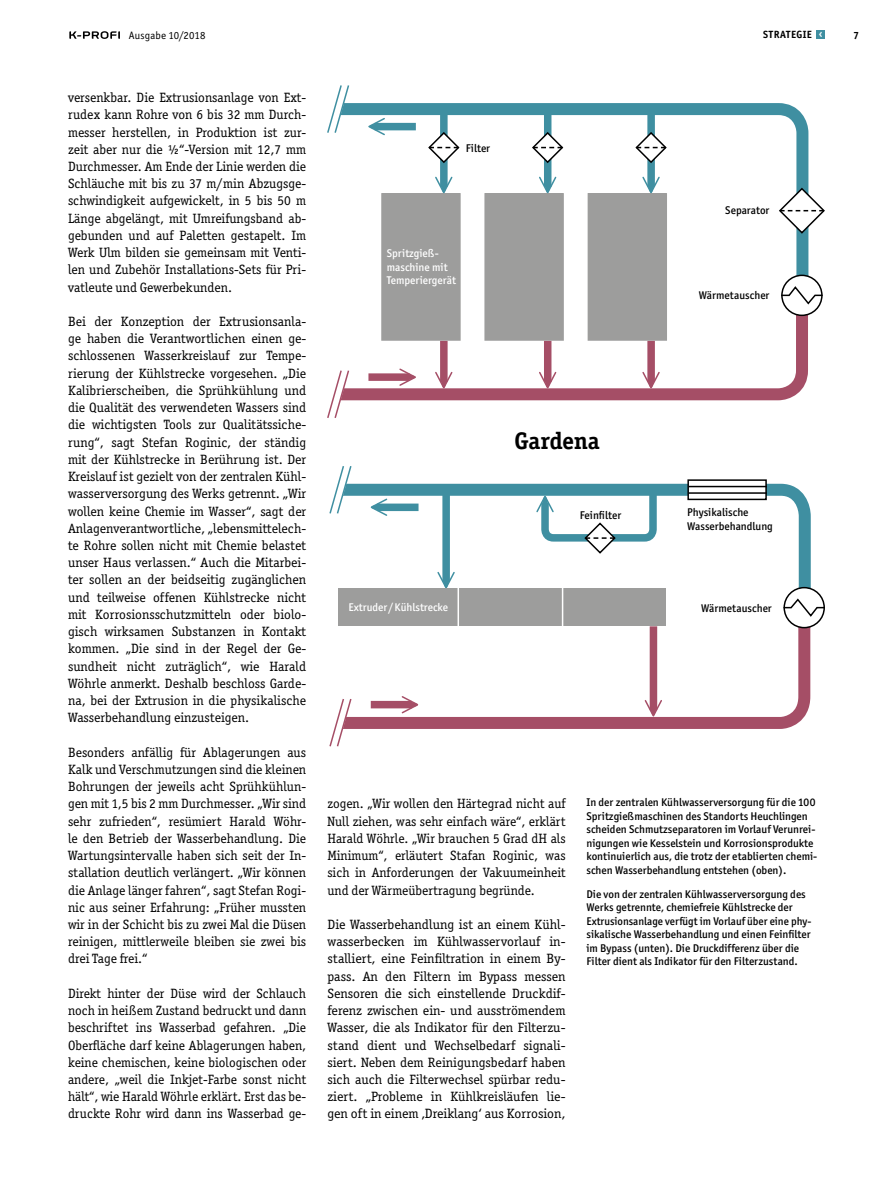
<style>
.page{position:relative;width:893px;height:1191px;background:#fff}
.page>*{position:absolute;margin:0;border:0;box-sizing:border-box;transform-origin:0 0}
.t1{font:700 24px "Officina Ser ITC Std";letter-spacing:-.005em;color:#000}
.t2{font:13.5px/17.2px "Officina Ser ITC Std";color:#000;text-align:justify}
.t3{font:500 11.25px/13.5px "Officina Sans ITC Std";color:#000}
.t4{font:500 11.25px/13.5px "Officina Sans ITC Std";color:#fff}
.t5{font:10.8px "Officina Sans ITC Std";letter-spacing:.015em;color:#000}
.t6{font:700 10.5px "Officina Sans ITC Std";letter-spacing:.045em;color:#000}
.t7{font:700 10.5px "Officina Sans ITC Std";color:#fff}
.t8{font:700 10.5px "Officina Ser ITC Std";color:#000}
</style>
<div class="page">
<svg style="left:69px;top:31px;width:51px;height:8px"></svg>
<div style="left:817px;top:31px;width:8px;height:8px;background:#3f8fa1"></div>
<svg style="left:356px;top:620px;width:460px;height:109px"></svg>
<svg style="left:356px;top:483px;width:461px;height:137px"></svg>
<svg style="left:329px;top:466px;width:27px;height:48px"></svg>
<svg style="left:329px;top:699px;width:27px;height:48px"></svg>
<div style="left:377px;top:503px;width:41px;height:8px;background:#3f8fa1"></div>
<svg style="left:369px;top:497px;width:20px;height:20px"></svg>
<div style="left:371px;top:701px;width:41px;height:7px;background:#a54e66"></div>
<svg style="left:400px;top:694px;width:19px;height:20px"></svg>
<div style="left:650px;top:626px;width:7px;height:84px;background:#a54e66"></div>
<svg style="left:643px;top:698px;width:20px;height:19px"></svg>
<div style="left:784px;top:587px;width:40px;height:40px;background:#fff;border-radius:50%"></div>
<div style="left:783px;top:587px;width:42px;height:41px;border:2px solid #000;border-radius:50%"></div>
<svg style="left:782px;top:597px;width:43px;height:21px"></svg>
<div style="left:442px;top:493px;width:8px;height:89px;background:#3f8fa1"></div>
<svg style="left:436px;top:570px;width:20px;height:18px"></svg>
<div style="left:688px;top:480px;width:78px;height:19px;background:linear-gradient(to right,#fff,#fff)"></div>
<div style="left:687px;top:479px;width:80px;height:21px;border:2px solid #000"></div>
<hr style="left:688px;top:486px;width:79px;height:1px;background:#000">
<hr style="left:688px;top:492px;width:79px;height:2px;background:#000">
<div style="left:338px;top:588px;width:327px;height:38px;background:#9d9d9c"></div>
<hr style="left:562px;top:584px;width:1px;height:47px;background:#fff">
<hr style="left:457px;top:584px;width:2px;height:47px;background:#fff">
<svg style="left:535px;top:486px;width:125px;height:69px"></svg>
<svg style="left:353px;top:291px;width:461px;height:110px"></svg>
<svg style="left:353px;top:103px;width:461px;height:188px"></svg>
<div style="left:382px;top:194px;width:78px;height:146px;background:#9d9d9c"></div>
<div style="left:381px;top:193px;width:80px;height:148px;border:2px solid #9d9d9c"></div>
<div style="left:485px;top:194px;width:78px;height:146px;background:#9d9d9c"></div>
<div style="left:484px;top:193px;width:80px;height:148px;border:2px solid #9d9d9c"></div>
<div style="left:588px;top:194px;width:78px;height:146px;background:#9d9d9c"></div>
<div style="left:588px;top:193px;width:79px;height:148px;border:2px solid #9d9d9c"></div>
<svg style="left:327px;top:85px;width:26px;height:48px"></svg>
<svg style="left:327px;top:370px;width:26px;height:48px"></svg>
<div style="left:375px;top:123px;width:41px;height:7px;background:#3f8fa1"></div>
<svg style="left:367px;top:117px;width:19px;height:19px"></svg>
<div style="left:440px;top:341px;width:8px;height:41px;background:#a54e66"></div>
<svg style="left:434px;top:370px;width:20px;height:19px"></svg>
<div style="left:544px;top:341px;width:7px;height:41px;background:#a54e66"></div>
<svg style="left:538px;top:370px;width:20px;height:19px"></svg>
<div style="left:368px;top:373px;width:42px;height:8px;background:#a54e66"></div>
<svg style="left:398px;top:367px;width:19px;height:20px"></svg>
<div style="left:647px;top:341px;width:8px;height:41px;background:#a54e66"></div>
<svg style="left:641px;top:370px;width:20px;height:19px"></svg>
<div style="left:782px;top:275px;width:40px;height:40px;background:#fff;border-radius:50%"></div>
<div style="left:781px;top:275px;width:42px;height:41px;border:2px solid #000;border-radius:50%"></div>
<svg style="left:780px;top:285px;width:43px;height:21px"></svg>
<svg style="left:778px;top:187px;width:47px;height:48px"></svg>
<div style="left:440px;top:114px;width:8px;height:26px;background:#3f8fa1"></div>
<div style="left:440px;top:148px;width:8px;height:39px;background:#3f8fa1"></div>
<svg style="left:434px;top:175px;width:20px;height:19px"></svg>
<svg style="left:427px;top:131px;width:34px;height:33px"></svg>
<div style="left:544px;top:114px;width:7px;height:26px;background:#3f8fa1"></div>
<div style="left:544px;top:148px;width:7px;height:39px;background:#3f8fa1"></div>
<svg style="left:538px;top:175px;width:20px;height:19px"></svg>
<svg style="left:531px;top:131px;width:33px;height:33px"></svg>
<div style="left:647px;top:114px;width:8px;height:26px;background:#3f8fa1"></div>
<div style="left:647px;top:148px;width:8px;height:39px;background:#3f8fa1"></div>
<svg style="left:641px;top:175px;width:20px;height:19px"></svg>
<svg style="left:634px;top:131px;width:34px;height:33px"></svg>
<p class="t5" style="left:129px;top:31px;width:78px">Ausgabe 10/2018</p>
<p class="t7" style="left:819px;top:27px;width:5px">‹</p>
<p class="t8" style="left:853px;top:31px;width:7px">7</p>
<p class="t6" style="left:763px;top:29px;width:50px">STRATEGIE</p>
<p class="t2" style="left:68px;top:89px;width:240px">versenkbar. Die Extrusionsanlage von Ext&shy;rudex kann Rohre von 6 bis 32 mm Durch&shy;messer herstellen, in Produktion ist zur&shy;zeit aber nur die ½“-Version mit 12,7 mm Durchmesser. Am Ende der Linie werden die Schläuche mit bis zu 37 m/min Abzugsge&shy;schwindigkeit aufgewickelt, in 5 bis 50 m Länge abgelängt, mit Umreifungsband ab&shy;gebunden und auf Paletten gestapelt. Im Werk Ulm bilden sie gemeinsam mit Venti&shy;len und Zubehör Installations-Sets für Pri&shy;vatleute und Gewerbekunden.</p>
<p class="t2" style="left:68px;top:313px;width:240px">Bei der Konzeption der Extrusionsanla&shy;ge haben die Verantwortlichen einen ge&shy;schlossenen Wasserkreislauf zur Tempe&shy;rierung der Kühlstrecke vorgesehen. „Die Kalibrierscheiben, die Sprühkühlung und die Qualität des verwendeten Wassers sind die wichtigsten Tools zur Qualitätssiche&shy;rung“, sagt Stefan Roginic, der ständig mit der Kühlstrecke in Berührung ist. Der Kreislauf ist gezielt von der zentralen Kühl&shy;wasserversorgung des Werks getrennt. „Wir wollen keine Chemie im Wasser“, sagt der Anlagenverantwortliche, „lebensmittelech&shy;te Rohre sollen nicht mit Chemie belastet unser Haus verlassen.“ Auch die Mitarbei&shy;ter sollen an der beidseitig zugänglichen und teilweise offenen Kühlstrecke nicht mit Korrosionsschutzmitteln oder biolo&shy;gisch wirksamen Substanzen in Kontakt kommen. „Die sind in der Regel der Ge&shy;sundheit nicht zuträglich“, wie Harald Wöhrle anmerkt. Deshalb beschloss Garde&shy;na, bei der Extrusion in die physikalische Wasserbehandlung einzusteigen.</p>
<p class="t2" style="left:68px;top:743px;width:240px">Besonders anfällig für Ablagerungen aus Kalk und Verschmutzungen sind die kleinen Bohrungen der jeweils acht Sprühkühlun&shy;gen mit 1,5 bis 2 mm Durchmesser. „Wir sind sehr zufrieden“, resümiert Harald Wöhr&shy;le den Betrieb der Wasserbehandlung. Die Wartungsintervalle haben sich seit der In&shy;stallation deutlich verlängert. „Wir können die Anlage länger fahren“, sagt Stefan Rogi&shy;nic aus seiner Erfahrung: „Früher mussten wir in der Schicht bis zu zwei Mal die Düsen reinigen, mittlerweile bleiben sie zwei bis drei Tage frei.“</p>
<p class="t2" style="left:68px;top:985px;width:240px">Direkt hinter der Düse wird der Schlauch noch in heißem Zustand bedruckt und dann beschriftet ins Wasserbad gefahren. „Die Oberfläche darf keine Ablagerungen haben, keine chemischen, keine biologischen oder andere, „weil die Inkjet-Farbe sonst nicht hält“, wie Harald Wöhrle erklärt. Erst das be&shy;druckte Rohr wird dann ins Wasserbad ge-</p>
<p class="t3" style="left:466px;top:142px;width:26px">Filter</p>
<p class="t4" style="left:387px;top:247px;width:71px">Spritzgieß&shy;maschine mit<br>Temperiergerät</p>
<p class="t3" style="left:725px;top:204px;width:46px">Separator</p>
<p class="t3" style="left:699px;top:289px;width:72px">Wärmetauscher</p>
<h1 class="t1" style="left:514px;top:431px;width:87px">Gardena</h1>
<p class="t3" style="left:580px;top:508px;width:43px">Feinfilter</p>
<p class="t3" style="left:687px;top:506px;width:87px">Physikalische<br>Wasserbehandlung</p>
<p class="t4" style="left:348px;top:601px;width:101px">Extruder /Kühlstrecke</p>
<p class="t3" style="left:701px;top:601px;width:72px">Wärmetauscher</p>
<p class="t2" style="left:327px;top:795px;width:240px">zogen. „Wir wollen den Härtegrad nicht auf Null ziehen, was sehr einfach wäre“, erklärt Harald Wöhrle. „Wir brauchen 5 Grad dH als Minimum“, erläutert Stafan Roginic, was sich in Anforderungen der Vakuumeinheit und der Wärmeübertragung begründe.</p>
<p class="t2" style="left:327px;top:916px;width:240px">Die Wasserbehandlung ist an einem Kühl&shy;wasserbecken im Kühlwasservorlauf in&shy;stalliert, eine Feinfiltration in einem By&shy;pass. An den Filtern im Bypass messen Sensoren die sich einstellende Druckdif&shy;ferenz zwischen ein- und ausströmendem Wasser, die als Indikator für den Filterzu&shy;stand dient und Wechselbedarf signali&shy;siert. Neben dem Reinigungsbedarf haben sich auch die Filterwechsel spürbar redu&shy;ziert. „Probleme in Kühlkreisläufen lie&shy;gen oft in einem ‚Dreiklang‘ aus Korrosion,</p>
<p class="t3" style="left:586px;top:796px;width:232px">In der zentralen Kühlwasserversorgung für die 100<br>Spritzgießmaschinen des Standorts Heuchlingen scheiden Schmutzseparatoren im Vorlauf Verunrei&shy;nigungen wie Kesselstein und Korrosionsprodukte kontinuierlich aus, die trotz der etablierten chemi&shy;schen Wasserbehandlung entstehen (oben).</p>
<p class="t3" style="left:586px;top:887px;width:227px">Die von der zentralen Kühlwasserversorgung des Werks getrennte, chemiefreie Kühlstrecke der<br>Ex trusionsanlage verfügt im Vorlauf über eine phy&shy;sikalische Wasserbehandlung und einen Feinfilter im Bypass (unten). Die Druckdifferenz über die Filter dient als Indikator für den Filterzustand.</p>
</div>
